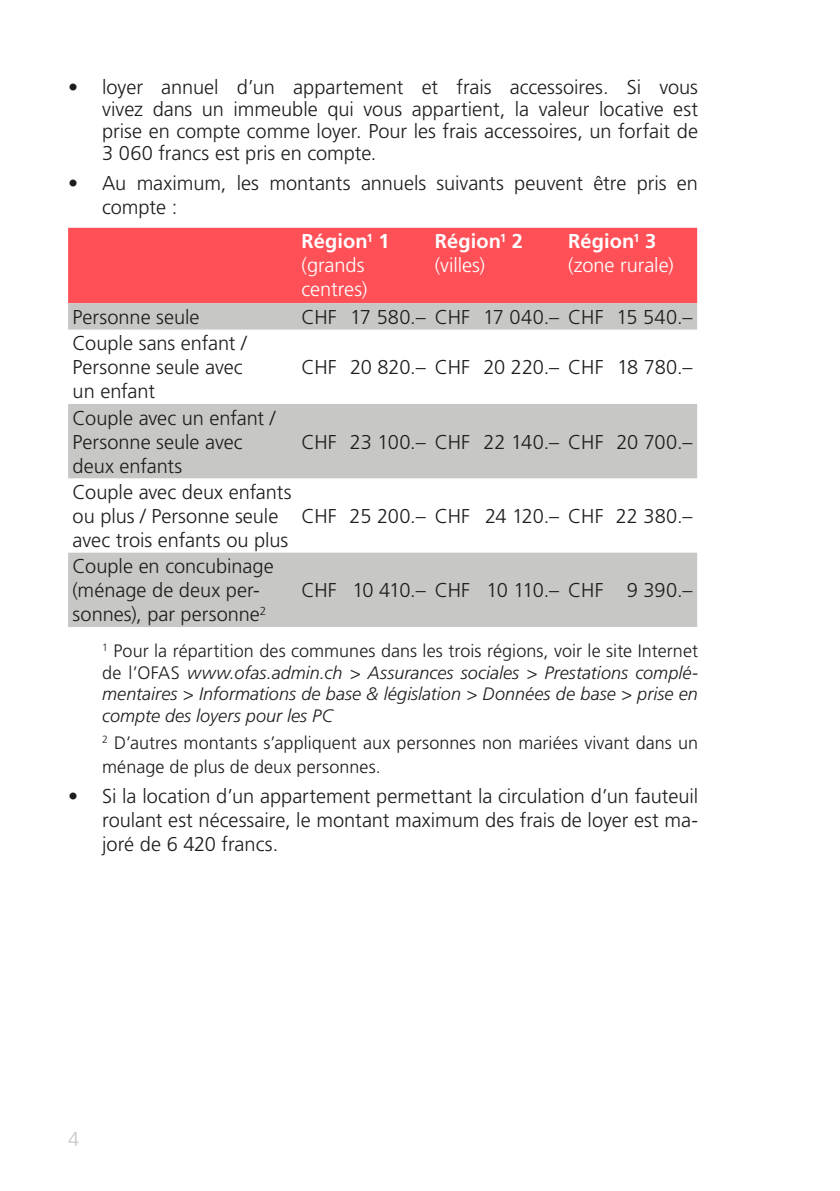
<style>
.page{position:relative;width:840px;height:1191px;background:#fff}
.page>*{position:absolute;margin:0;border:0;box-sizing:border-box;transform-origin:0 0}
.Grundtext{font:300 20px/24px "Frutiger LT Std";letter-spacing:-.005em;color:#1d1d1b}
.Tabellen_Text_Weiss{font:300 20px/24px "Frutiger LT Std";letter-spacing:-.005em;color:#fff}
.t1{font:300 20px "Frutiger LT Std";color:#c7c7c6}
.Grundtext_eingezogen{font:italic 300 18px/21.6px "Frutiger LT Std";letter-spacing:.005em;color:#1d1d1b;text-align:justify}
.Grundtext_eingezogen-2{font:300 18px/24px "Frutiger LT Std";letter-spacing:.005em;color:#1d1d1b}
.s1{font-weight:700}
.s2{font-style:normal}
</style>
<div class="page">
<div style="left:68px;top:228px;width:628px;height:75px;background:#ff5057"></div>
<svg style="left:68px;top:303px;width:628px;height:324px;fill:#c7c7c6"></svg>
<p class="Grundtext" style="left:102px;top:77px;width:597px;line-height:22px;text-align:justify;text-indent:-34px">• loyer annuel d’un appartement et frais accessoires. Si vous vivez dans un immeuble qui vous appartient, la valeur locative est prise en compte comme loyer. Pour les frais accessoires, un forfait de 3 060 francs est pris en compte.</p>
<p class="Grundtext" style="left:102px;top:171px;width:597px;text-indent:-34px">• Au maximum, les montants annuels suivants peuvent être pris en compte :</p>
<p class="Tabellen_Text_Weiss" style="left:301px;top:230px;width:90px"><span class="s1">Région</span><sup>1</sup> <span class="s1">1 </span>(grands centres)</p>
<p class="Tabellen_Text_Weiss" style="left:434px;top:230px;width:90px"><span class="s1">Région</span><sup>1</sup> <span class="s1">2 </span>(villes)</p>
<p class="Tabellen_Text_Weiss" style="left:568px;top:230px;width:107px"><span class="s1">Région</span><sup>1</sup> <span class="s1">3 </span>(zone rurale)</p>
<p class="Grundtext" style="left:73px;top:305px;width:128px">Personne seule</p>
<p class="Grundtext" style="left:301px;top:305px;width:37px">CHF</p>
<p class="Grundtext" style="left:350px;top:305px;width:77px">17 580.–</p>
<p class="Grundtext" style="left:434px;top:305px;width:37px">CHF</p>
<p class="Grundtext" style="left:483px;top:305px;width:77px">17 040.–</p>
<p class="Grundtext" style="left:568px;top:305px;width:37px">CHF</p>
<p class="Grundtext" style="left:616px;top:305px;width:77px">15 540.–</p>
<p class="Grundtext" style="left:73px;top:332px;width:175px">Couple sans enfant /<br>Personne seule avec un enfant</p>
<p class="Grundtext" style="left:301px;top:356px;width:37px">CHF</p>
<p class="Grundtext" style="left:350px;top:356px;width:77px">20 820.–</p>
<p class="Grundtext" style="left:434px;top:356px;width:37px">CHF</p>
<p class="Grundtext" style="left:483px;top:356px;width:77px">20 220.–</p>
<p class="Grundtext" style="left:568px;top:356px;width:37px">CHF</p>
<p class="Grundtext" style="left:616px;top:356px;width:77px">18 780.–</p>
<p class="Grundtext" style="left:73px;top:406px;width:204px">Couple avec un enfant /<br>Personne seule avec deux enfants</p>
<p class="Grundtext" style="left:73px;top:480px;width:220px">Couple avec deux enfants ou plus / Personne seule avec trois enfants ou plus</p>
<p class="Grundtext" style="left:73px;top:555px;width:202px">Couple en concubinage (ménage de deux per&shy;sonnes), par personne<sup>2</sup></p>
<p class="Grundtext" style="left:301px;top:430px;width:37px">CHF</p>
<p class="Grundtext" style="left:349px;top:430px;width:77px">23 100.–</p>
<p class="Grundtext" style="left:434px;top:430px;width:37px">CHF</p>
<p class="Grundtext" style="left:483px;top:430px;width:77px">22 140.–</p>
<p class="Grundtext" style="left:568px;top:430px;width:37px">CHF</p>
<p class="Grundtext" style="left:616px;top:430px;width:78px">20 700.–</p>
<p class="Grundtext" style="left:301px;top:504px;width:37px">CHF</p>
<p class="Grundtext" style="left:349px;top:504px;width:78px">25 200.–</p>
<p class="Grundtext" style="left:434px;top:504px;width:37px">CHF</p>
<p class="Grundtext" style="left:484px;top:504px;width:76px">24 120.–</p>
<p class="Grundtext" style="left:568px;top:504px;width:37px">CHF</p>
<p class="Grundtext" style="left:615px;top:504px;width:78px">22 380.–</p>
<p class="Grundtext" style="left:301px;top:579px;width:37px">CHF</p>
<p class="Grundtext" style="left:352px;top:579px;width:75px">10 410.–</p>
<p class="Grundtext" style="left:434px;top:579px;width:37px">CHF</p>
<p class="Grundtext" style="left:486px;top:579px;width:74px">10 110.–</p>
<p class="Grundtext" style="left:568px;top:579px;width:37px">CHF</p>
<p class="Grundtext" style="left:626px;top:579px;width:67px">9 390.–</p>
<p class="Grundtext_eingezogen" style="left:102px;top:640px;width:597px"><sup>1</sup> <span class="s2">Pour la répartition des communes dans les trois régions, voir le site Internet de l’OFAS</span> www.ofas.admin.ch &gt; Assurances sociales &gt; Prestations complé&shy;mentaires &gt; Informations de base &amp; législation &gt; Données de base &gt; prise en compte des loyers pour les PC</p>
<p class="Grundtext_eingezogen-2" style="left:102px;top:731px;width:597px"><sup>2</sup> D’autres montants s’appliquent aux personnes non mariées vivant dans un ménage de plus de deux personnes.</p>
<p class="Grundtext" style="left:102px;top:784px;width:597px;text-align:justify;text-indent:-34px">• Si la location d’un appartement permettant la circulation d’un fauteuil roulant est nécessaire, le montant maximum des frais de loyer est ma&shy;joré de 6 420 francs.</p>
<p class="t1" style="left:68px;top:1127px;width:13px">4</p>
</div>
